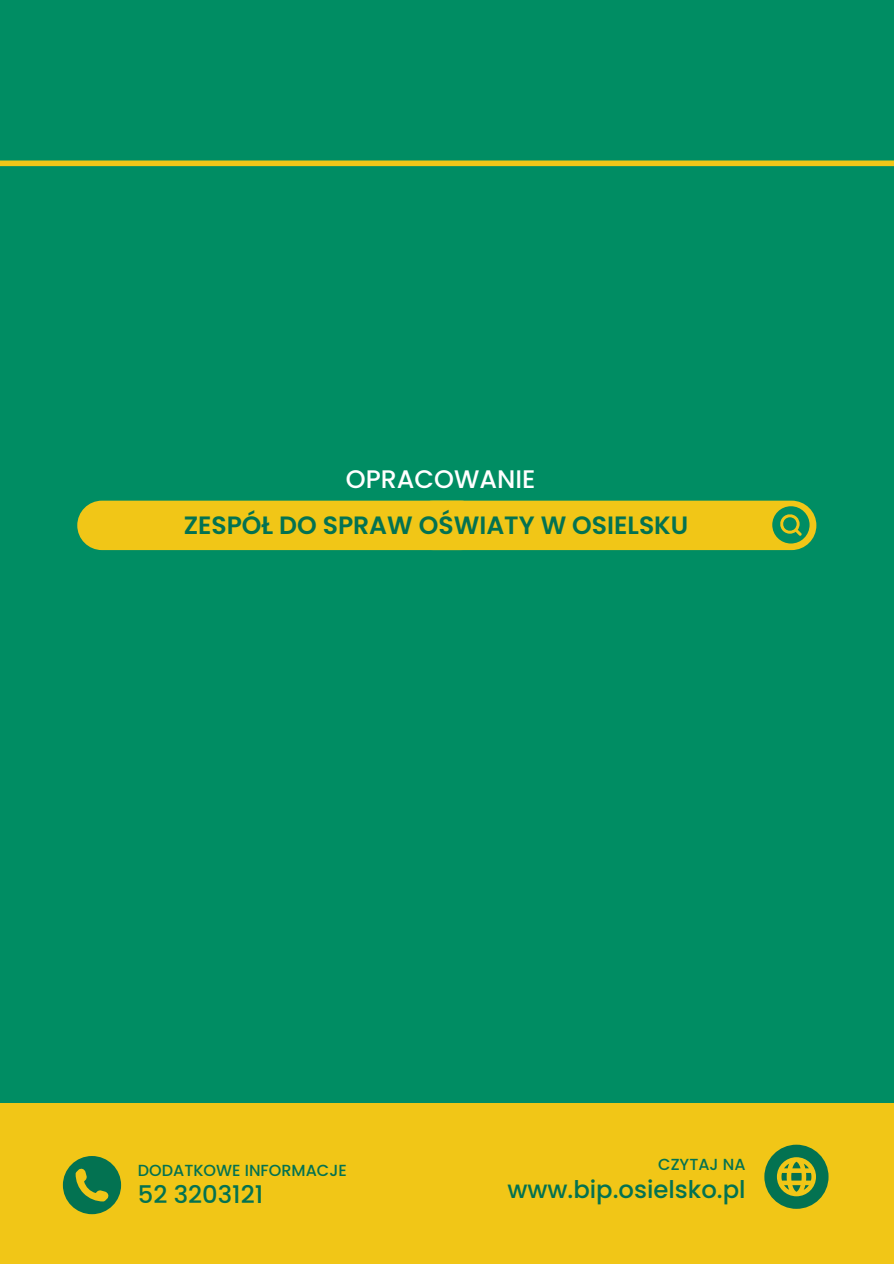
<style>
.page{position:relative;width:894px;height:1264px;background:#fff}
.page>*{position:absolute;margin:0;border:0;box-sizing:border-box;transform-origin:0 0}
.t1{font:500 25.35px "Poppins";color:#fff}
.t2{font:600 25.05px "Poppins";color:#037251}
.t3{font:500 24.3px "Poppins";color:#037251}
.t4{font:500 16.05px "Poppins";color:#037251}
</style>
<div class="page">
<div style="left:0;top:0;width:893px;height:1263px;background:#008d63"></div>
<div style="left:77px;top:500px;width:407px;height:50px;background:#f1c617;border-radius:25px"></div>
<div style="left:0;top:1103px;width:893px;height:160px;background:#f1c617"></div>
<svg style="left:63px;top:1156px;width:58px;height:58px"></svg>
<svg style="left:764px;top:1144px;width:64px;height:64px"></svg>
<div style="left:408px;top:500px;width:407px;height:50px;background:#f1c617;border-radius:25px"></div>
<div style="left:772px;top:506px;width:37px;height:37px;background:#008d63;border-radius:50%"></div>
<svg style="left:780px;top:514px;width:21px;height:21px"></svg>
<div style="left:0;top:160px;width:893px;height:6px;background:#f1c617"></div>
<p class="t1" style="left:346px;top:462px;width:191px">OPRACOWANIE</p>
<p class="t2" style="left:184px;top:507px;width:506px">ZESPÓŁ DO SPRAW OŚWIATY W OSIELSKU</p>
<h1 class="t4" style="left:138px;top:1158px;width:210px">DODATKOWE INFORMACJE</h1>
<p class="t3" style="left:138px;top:1177px;width:127px">52 3203121</p>
<p class="t4" style="left:658px;top:1153px;width:89px">CZYTAJ NA</p>
<h1 class="t3" style="left:507px;top:1171px;width:239px">www.bip.osielsko.pl</h1>
</div>
